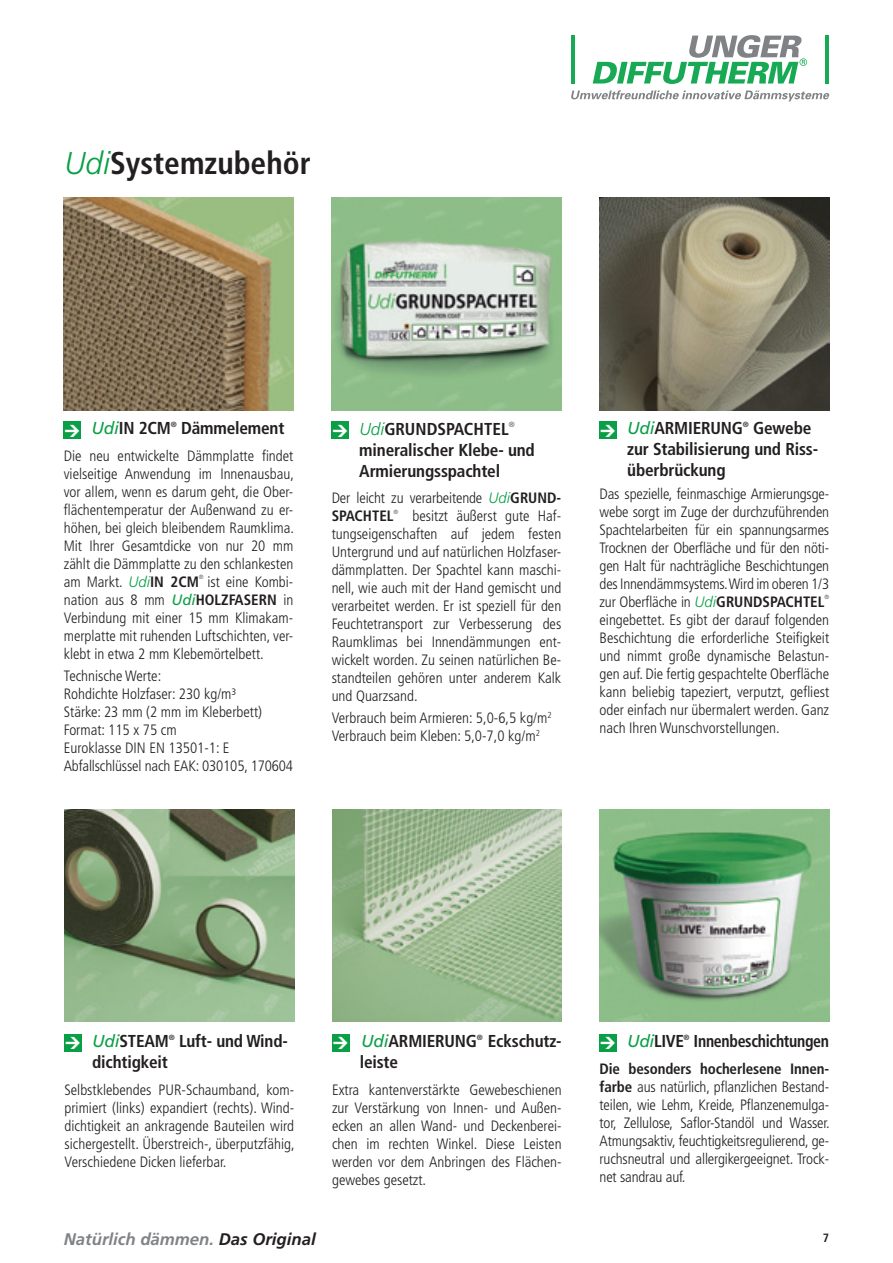
<style>
.page{position:relative;width:893px;height:1263px;background:#fff}
.page>*{position:absolute;margin:0;border:0;box-sizing:border-box;transform-origin:0 0}
.t1{font:700 condensed 31.5px "Frutiger";color:#231f20}
.Fließtext{font:700 condensed 17.25px/21px "Frutiger";letter-spacing:-.01em;color:#231f20}
.t2{font:italic 700 16.8px "Frutiger";color:#808285}
.t3{font:300 condensed 15px/18px "Frutiger";color:#231f20;text-align:justify}
.t4{font:700 condensed 12px "Frutiger";color:#231f20}
.Fließtext-2{font:7.5px "Frutiger";color:#231f20}
.Fließtext-3{font:300 condensed 7.5px "Frutiger";color:#231f20}
.t5{font:300 condensed 6px "Frutiger";color:#231f20}
.s1{font-weight:300;font-style:italic;font-stretch:normal;color:#0a9f46}
.s2{font-weight:400;font-style:italic;font-stretch:normal;color:#0a9f46}
.s3{font-style:italic;font-stretch:normal;color:#0a9f46}
.s4{font-weight:700}
.s5{color:#231f20}
</style>
<div class="page">
<hr style="left:825px;top:35px;width:3px;height:48px;background:#18a954">
<hr style="left:571px;top:35px;width:3px;height:48px;background:#18a954">
<svg style="left:571px;top:90px;width:258px;height:11px"></svg>
<svg style="left:593px;top:35px;width:214px;height:49px"></svg>
<img style="left:332px;top:198px;width:229px;height:212px">
<img style="left:600px;top:198px;width:229px;height:212px">
<div style="left:332px;top:422px;width:17px;height:17px;background:#0a9f46"></div>
<div style="left:600px;top:422px;width:17px;height:17px;background:#0a9f46"></div>
<div style="left:64px;top:422px;width:17px;height:17px;background:#0a9f46"></div>
<img style="left:64px;top:198px;width:229px;height:212px">
<div style="left:65px;top:1034px;width:17px;height:17px;background:#0a9f46"></div>
<div style="left:332px;top:1034px;width:17px;height:17px;background:#0a9f46"></div>
<div style="left:600px;top:1034px;width:17px;height:17px;background:#0a9f46"></div>
<img style="left:65px;top:809px;width:229px;height:213px">
<img style="left:332px;top:809px;width:230px;height:213px">
<img style="left:600px;top:809px;width:229px;height:213px">
<p class="t1" style="left:65px;top:144px;width:248px"><span class="s1">Udi</span>Systemzubehör</p>
<p class="Fließtext" style="left:91px;top:418px;width:81px"><span class="s2">Udi</span>IN 2CM</p>
<p class="Fließtext-2" style="left:171px;top:420px;width:7px">®</p>
<p class="Fließtext" style="left:181px;top:418px;width:105px">Dämmelement</p>
<p class="t3" style="left:64px;top:447px;width:232px">Die neu entwickelte Dämmplatte findet vielseitige Anwendung im Innenausbau, vor allem, wenn es darum geht, die Ober&shy;flächentemperatur der Außenwand zu er&shy;höhen, bei gleich bleibendem Raumklima.<br>Mit Ihrer Gesamtdicke von nur 20 mm zählt die Dämmplatte zu den schlankesten am Markt. <span class="s3">Udi</span><span class="s4">IN 2CM</span></p>
<p class="t5" style="left:199px;top:574px;width:6px">®</p>
<p class="t3" style="left:64px;top:573px;width:231px;text-indent:144px">ist eine Kombi&shy;nation aus 8 mm <span class="s2">Udi</span><span class="s4">HOLZFASERN</span> in Verbindung mit einer 15 mm Klimakam&shy;merplatte mit ruhenden Luftschichten, ver&shy;klebt in etwa 2 mm Klebemörtelbett.</p>
<p class="t3" style="left:64px;top:667px;width:99px">Technische Werte:</p>
<p class="t3" style="left:64px;top:685px;width:174px">Rohdichte Holzfaser: 230 kg/m³</p>
<p class="t3" style="left:64px;top:703px;width:200px">Stärke: 23 mm (2 mm im Kleberbett)</p>
<p class="t3" style="left:64px;top:721px;width:114px">Format: 115 x 75 cm</p>
<p class="t3" style="left:64px;top:739px;width:167px">Euroklasse DIN EN 13501-1: E</p>
<p class="t3" style="left:64px;top:757px;width:231px">Abfallschlüssel nach EAK: 030105, 170604</p>
<p class="Fließtext" style="left:359px;top:418px;width:151px"><span class="s1">Udi</span>GRUNDSPACHTEL</p>
<p class="Fließtext-3" style="left:509px;top:420px;width:7px">®</p>
<p class="Fließtext" style="left:359px;top:439px;width:177px">mineralischer Klebe- und<br>Armierungsspachtel</p>
<p class="t3" style="left:332px;top:489px;width:230px">Der leicht zu verarbeitende <span class="s3">Udi</span><span class="s4">GRUND-<br>SPACHTEL</span></p>
<p class="t5" style="left:393px;top:508px;width:6px">®</p>
<p class="t3" style="left:332px;top:507px;width:231px;text-indent:81px">besitzt äußerst gute Haf&shy;tungseigenschaften auf jedem festen Untergrund und auf natürlichen Holzfaser&shy;dämmplatten. Der Spachtel kann maschi&shy;nell, wie auch mit der Hand gemischt und verarbeitet werden. Er ist speziell für den Feuchtetransport zur Verbesserung des Raumklimas bei Innendämmungen ent&shy;wickelt worden. Zu seinen natürlichen Be&shy;standteilen gehören unter anderem Kalk und Quarzsand.</p>
<p class="t3" style="left:332px;top:709px;width:221px">Verbrauch beim Armieren: 5,0-6,5 kg/m<sup>2</sup></p>
<p class="t3" style="left:332px;top:727px;width:210px">Verbrauch beim Kleben: 5,0-7,0 kg/m<sup>2</sup></p>
<p class="Fließtext" style="left:627px;top:418px;width:192px;text-indent:126px">Gewebe zur Stabilisierung und Riss&shy;überbrückung</p>
<p class="t3" style="left:600px;top:485px;width:231px">Das spezielle, feinmaschige Armierungsge&shy;webe sorgt im Zuge der durchzuführenden Spachtelarbeiten für ein spannungsarmes Trocknen der Oberfläche und für den nöti&shy;gen Halt für nachträgliche Beschichtungen des Innendämmsystems. Wird im oberen 1/3 zur Oberfläche in <span class="s3">Udi</span><span class="s4">GRUNDSPACHTEL</span></p>
<p class="Fließtext" style="left:627px;top:418px;width:117px"><span class="s2">Udi</span>ARMIERUNG</p>
<p class="Fließtext-2" style="left:743px;top:420px;width:7px">®</p>
<p class="t5" style="left:824px;top:594px;width:6px">®</p>
<p class="t3" style="left:600px;top:611px;width:231px">eingebettet. Es gibt der darauf folgenden Beschichtung die erforderliche Steifigkeit und nimmt große dynamische Belastun&shy;gen auf. Die fertig gespachtelte Oberfläche kann beliebig tapeziert, verputzt, gefliest oder einfach nur übermalert werden. Ganz nach Ihren Wunschvorstellungen.</p>
<p class="Fließtext" style="left:92px;top:1031px;width:78px"><span class="s2">Udi</span>STEAM</p>
<p class="Fließtext-2" style="left:169px;top:1032px;width:7px">®</p>
<p class="Fließtext" style="left:179px;top:1031px;width:110px">Luft- und Wind-</p>
<p class="Fließtext" style="left:92px;top:1052px;width:77px">dichtigkeit</p>
<p class="t3" style="left:65px;top:1080px;width:232px">Selbstklebendes PUR-Schaumband, kom&shy;primiert (links) expandiert (rechts). Wind&shy;dichtigkeit an ankragende Bauteilen wird sichergestellt. Überstreich-, überputzfähig, Verschiedene Dicken lieferbar.</p>
<p class="Fließtext" style="left:361px;top:1031px;width:117px"><span class="s2">Udi</span>ARMIERUNG</p>
<p class="Fließtext-2" style="left:477px;top:1032px;width:7px">®</p>
<p class="Fließtext" style="left:488px;top:1031px;width:75px">Eckschutz-</p>
<p class="Fließtext" style="left:360px;top:1052px;width:40px">leiste</p>
<p class="t3" style="left:332px;top:1080px;width:231px">Extra kantenverstärkte Gewebeschienen zur Verstärkung von Innen- und Außen&shy;ecken an allen Wand- und Deckenberei&shy;chen im rechten Winkel. Diese Leisten werden vor dem Anbringen des Flächen&shy;gewebes gesetzt.</p>
<p class="Fließtext" style="left:627px;top:1031px;width:58px"><span class="s2">Udi</span>LIVE</p>
<p class="Fließtext-2" style="left:684px;top:1032px;width:7px">®</p>
<p class="Fließtext" style="left:694px;top:1031px;width:137px">Innenbeschichtungen</p>
<p class="t3" style="left:600px;top:1059px;width:232px"><span class="s4">Die besonders hocherlesene Innen&shy;farbe</span> aus natürlich, pflanzlichen Bestand&shy;teilen, wie Lehm, Kreide, Pflanzenemulga&shy;tor, Zellulose, Saflor-Standöl und Wasser.<br>Atmungsaktiv, feuchtigkeitsregulierend, ge&shy;ruchsneutral und allergikergeeignet. Trock&shy;net sandrau auf.</p>
<p class="t2" style="left:64px;top:1229px;width:254px">Natürlich dämmen. <span class="s5">Das Original</span></p>
<p class="t4" style="left:823px;top:1231px;width:8px">7</p>
</div>
